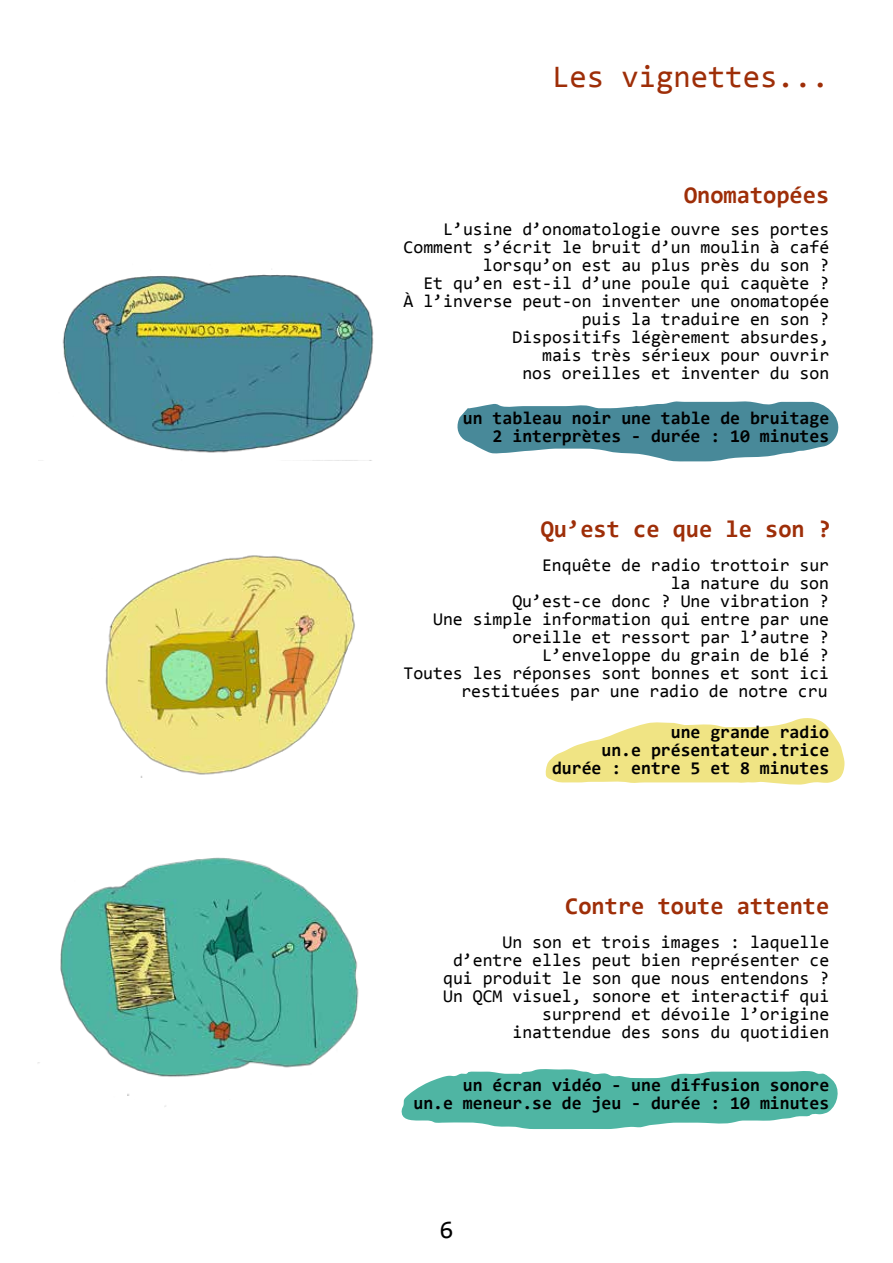
<style>
.page{position:relative;width:893px;height:1263px;background:#fff}
.page>*{position:absolute;margin:0;border:0;box-sizing:border-box;transform-origin:0 0}
.t1{font:31.5px "Consolas";color:#9e2e08}
.t2{font:25.5px "Consolas";color:#000}
.t3{font:700 24px "Consolas";color:#9e2e08}
.t4{font:18px/18px "Consolas";color:#000;text-align:right}
.t5{font:700 18px/18px "Consolas";color:#000;text-align:right}
</style>
<div class="page">
<svg style="left:401px;top:1069px;width:437px;height:60px"></svg>
<svg style="left:545px;top:718px;width:299px;height:67px"></svg>
<svg style="left:457px;top:401px;width:382px;height:61px"></svg>
<img style="left:38px;top:857px;width:321px;height:250px">
<img style="left:38px;top:269px;width:336px;height:192px">
<img style="left:105px;top:555px;width:250px;height:223px">
<h1 class="t1" style="left:552px;top:55px;width:279px">Les vignettes...</h1>
<h3 class="t3" style="left:684px;top:180px;width:147px">Onomatopées</h3>
<p class="t4" style="left:404px;top:219px;width:427px">L’usine d’onomatologie ouvre ses portes Comment s’écrit le bruit d’un moulin à café lorsqu’on est au plus près du son ?<br>Et qu’en est-il d’une poule qui caquète ?<br>À l’inverse peut-on inventer une onomatopée puis la traduire en son ?<br>Dispositifs légèrement absurdes,<br>mais très sérieux pour ouvrir<br>nos oreilles et inventer du son</p>
<p class="t5" style="left:463px;top:409px;width:368px">un tableau noir une table de bruitage<br>2 interprètes - durée : 10 minutes</p>
<h3 class="t3" style="left:541px;top:514px;width:292px">Qu’est ce que le son ?</h3>
<p class="t4" style="left:403px;top:555px;width:427px">Enquête de radio trottoir sur<br>la nature du son<br>Qu’est-ce donc ? Une vibration ?<br>Une simple information qui entre par une oreille et ressort par l’autre ?<br>L’enveloppe du grain de blé ?<br>Toutes les réponses sont bonnes et sont ici restituées par une radio de notre cru</p>
<p class="t5" style="left:552px;top:723px;width:279px">une grande radio<br>un.e présentateur.trice durée : entre 5 et 8 minutes</p>
<h3 class="t3" style="left:565px;top:890px;width:266px">Contre toute attente</h3>
<p class="t4" style="left:443px;top:932px;width:388px">Un son et trois images : laquelle d’entre elles peut bien représenter ce qui produit le son que nous entendons ?<br>Un QCM visuel, sonore et interactif qui surprend et dévoile l’origine inattendue des sons du quotidien</p>
<p class="t5" style="left:413px;top:1076px;width:417px">un écran vidéo - une diffusion sonore<br>un.e meneur.se de jeu - durée : 10 minutes</p>
<h2 class="t2" style="left:439px;top:1212px;width:16px">6</h2>
</div>
